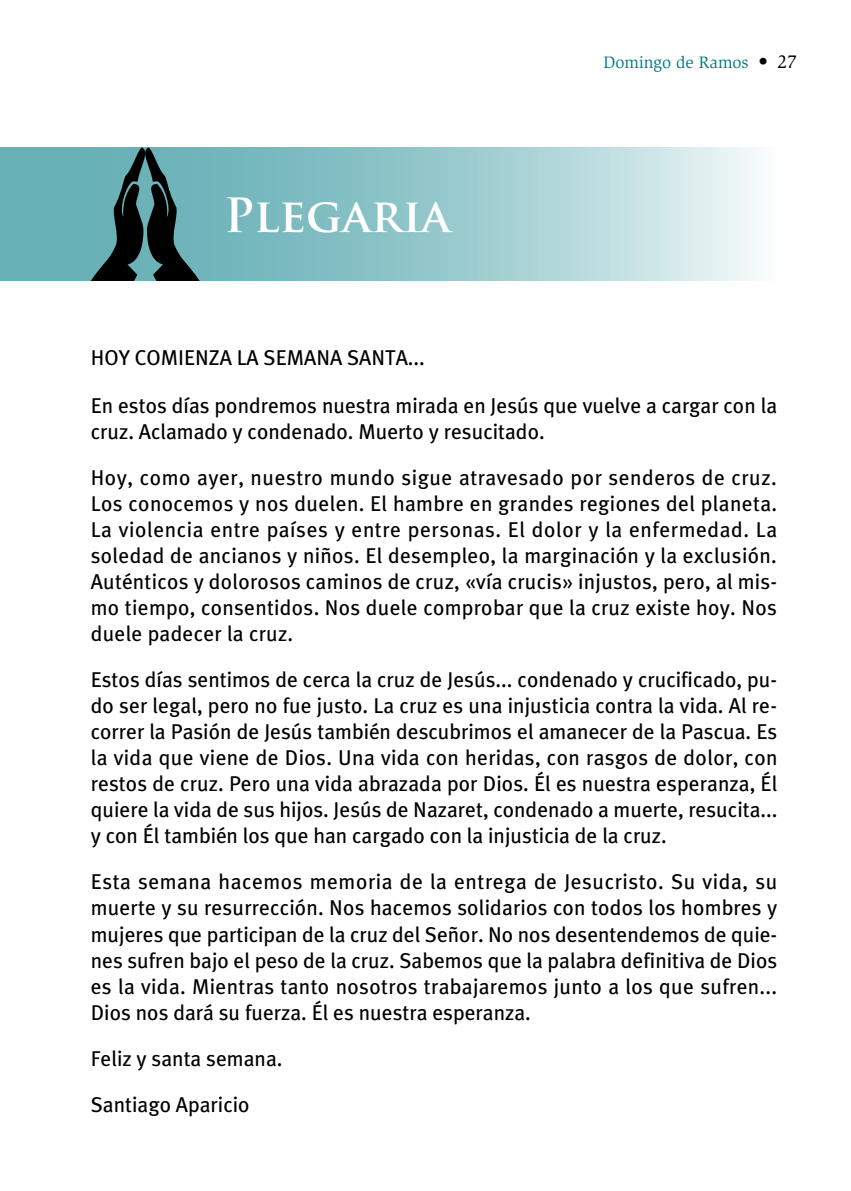
<style>
.page{position:relative;width:851px;height:1191px;background:#fff}
.page>*{position:absolute;margin:0;border:0;box-sizing:border-box;transform-origin:0 0}
.t1{font:700 46px "Trajan Pro";color:#fff}
.t2{font:21.4px/26px "Meta Plus";color:#000;text-align:justify}
.t3{font:17px "Slimbach";color:#007b85}
.s1{font-size:19px;color:#000}
</style>
<div class="page">
<svg style="left:0;top:148px;width:759px;height:133px;background:#9ccbcf"></svg>
<svg style="left:91px;top:147px;width:109px;height:134px;background:#416c70"></svg>
<h1 class="t1" style="left:224px;top:186px;width:228px">Plegaria</h1>
<p class="t3" style="left:603px;top:52px;width:195px">Domingo de Ramos <span class="s1">• 27</span></p>
<p class="t2" style="left:91px;top:344px;width:57px">Hoy comienza</p>
<p class="t2" style="left:237px;top:344px;width:53px">la Semana</p>
<p class="t2" style="left:347px;top:344px;width:26px">Santa</p>
<p class="t2" style="left:408px;top:344px;width:19px">...</p>
<p class="t2" style="left:91px;top:392px;width:687px">En estos días pondremos nuestra mirada en Jesús que vuelve a cargar con la cruz. Aclamado y condenado. Muerto y resucitado.</p>
<p class="t2" style="left:91px;top:464px;width:687px">Hoy, como ayer, nuestro mundo sigue atravesado por senderos de cruz.<br>Los conocemos y nos duelen. El hambre en grandes regiones del planeta.<br>La violencia entre países y entre personas. El dolor y la enfermedad. La soledad de ancianos y niños. El desempleo, la marginación y la exclusión.<br>Auténticos y dolorosos caminos de cruz, «vía crucis» injustos, pero, al mis&shy;mo tiempo, consentidos. Nos duele comprobar que la cruz existe hoy. Nos duele padecer la cruz.</p>
<p class="t2" style="left:91px;top:666px;width:688px">Estos días sentimos de cerca la cruz de Jesús... condenado y crucificado, pu&shy;do ser legal, pero no fue justo. La cruz es una injusticia contra la vida. Al re&shy;correr la Pasión de Jesús también descubrimos el amanecer de la Pascua. Es la vida que viene de Dios. Una vida con heridas, con rasgos de dolor, con restos de cruz. Pero una vida abrazada por Dios. Él es nuestra esperanza, Él quiere la vida de sus hijos. Jesús de Nazaret, condenado a muerte, resucita... y con Él también los que han cargado con la injusticia de la cruz.</p>
<p class="t2" style="left:91px;top:868px;width:688px">Esta semana hacemos memoria de la entrega de Jesucristo. Su vida, su muerte y su resurrección. Nos hacemos solidarios con todos los hombres y mujeres que participan de la cruz del Señor. No nos desentendemos de quie&shy;nes sufren bajo el peso de la cruz. Sabemos que la palabra definitiva de Dios es la vida. Mientras tanto nosotros trabajaremos junto a los que sufren...<br>Dios nos dará su fuerza. Él es nuestra esperanza.</p>
<p class="t2" style="left:91px;top:1035px;width:193px;line-height:46px">Feliz y santa semana.<br>Santiago Aparicio</p>
</div>
